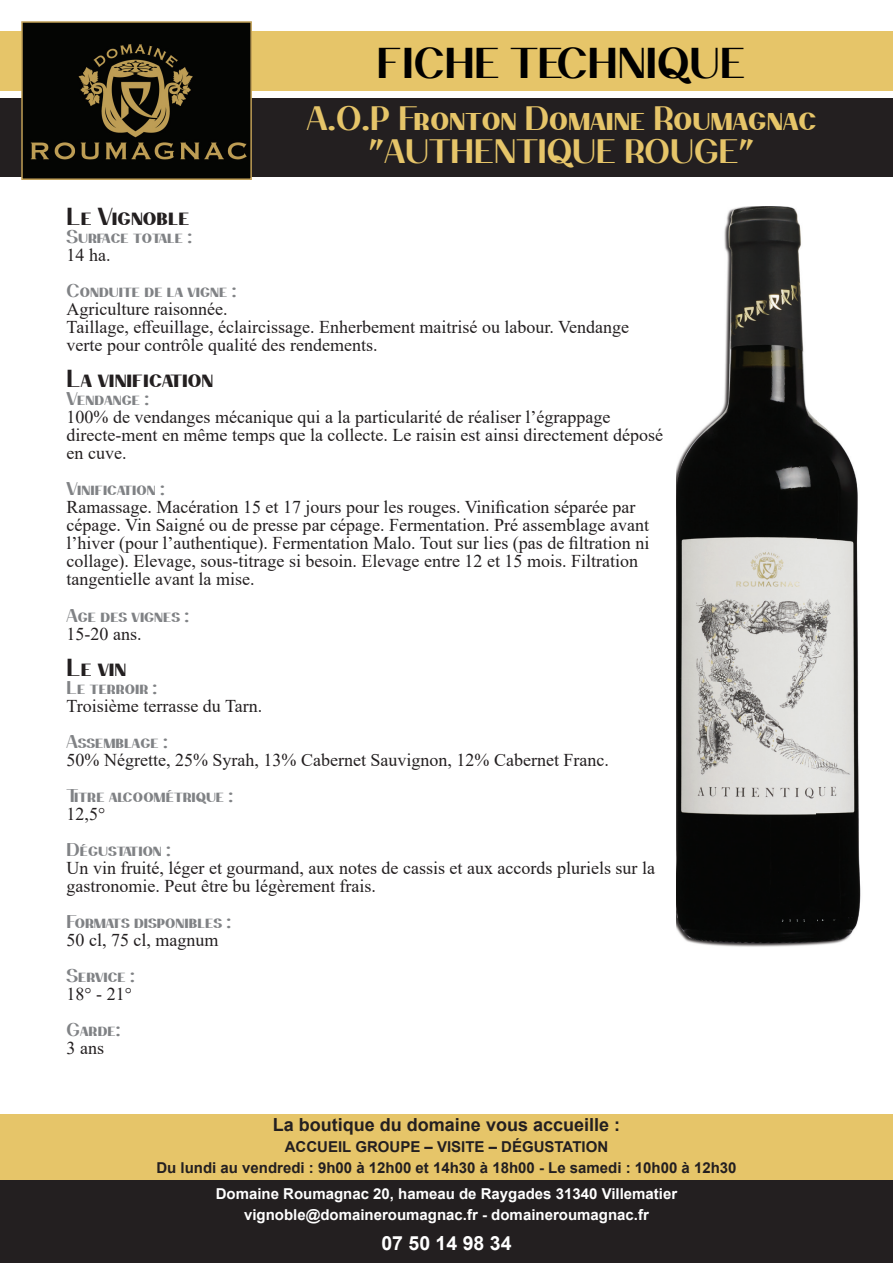
<style>
.page{position:relative;width:893px;height:1263px;background:#fff}
.page>*{position:absolute;margin:0;border:0;box-sizing:border-box;transform-origin:0 0}
.t1{font:42px "Passion Sans P Dbk Bold Small Caps";color:#000}
.t2{font:33px/33px "Passion Sans P Dbk Bold Small Caps";color:#e6c569;text-align:center}
.t3{font:24px "Passion Sans P Dbk Bold Small Caps";color:#231f20}
.t4{font:700 19.5px "Arial";color:#fff}
.t5{font:18px/18px "Times New Roman";color:#231f20}
.t6{font:18px "Passion Sans P Dbk Bold Small Caps";color:#808285}
.t7{font:700 18px "Arial";color:#231f20}
.t8{font:700 15px/21px "Arial";color:#fff;text-align:center}
.t9{font:700 15px/21px "Arial";color:#231f20;text-align:center}
</style>
<div class="page">
<div style="left:0;top:1179px;width:893px;height:84px;background:#231f20"></div>
<div style="left:0;top:1114px;width:893px;height:66px;background:#e6c569"></div>
<div style="left:0;top:31px;width:893px;height:60px;background:#e6c569"></div>
<img style="left:676px;top:206px;width:185px;height:741px">
<div style="left:0;top:98px;width:893px;height:78px;background:#231f20"></div>
<svg style="left:21px;top:21px;width:232px;height:159px;background:#262112"></svg>
<h1 class="t1" style="left:377px;top:38px;width:370px">FICHE TECHNIQUE</h1>
<h2 class="t2" style="left:307px;top:102px;width:511px">A.O.P Fronton Domaine Roumagnac "AUTHENTIQUE ROUGE"</h2>
<h3 class="t3" style="left:67px;top:202px;width:124px">Le Vignoble</h3>
<p class="t6" style="left:67px;top:226px;width:127px">Surface totale :</p>
<p class="t5" style="left:67px;top:246px;width:45px">14 ha.</p>
<p class="t6" style="left:67px;top:280px;width:171px">Conduite de la vigne :</p>
<p class="t5" style="left:67px;top:300px;width:564px">Agriculture raisonnée.<br>Taillage, effeuillage, éclaircissage. Enherbement maitrisé ou labour. Vendange verte pour contrôle qualité des rendements.</p>
<h3 class="t3" style="left:67px;top:364px;width:148px">La vinification</h3>
<p class="t6" style="left:67px;top:388px;width:84px">Vendange :</p>
<p class="t5" style="left:67px;top:408px;width:598px">100% de vendanges mécanique qui a la particularité de réaliser l’égrappage directe-ment en même temps que la collecte. Le raisin est ainsi directement déposé en cuve.</p>
<p class="t6" style="left:67px;top:478px;width:100px">Vinification :</p>
<p class="t5" style="left:67px;top:498px;width:584px">Ramassage. Macération 15 et 17 jours pour les rouges. Vinification séparée par cépage. Vin Saigné ou de presse par cépage. Fermentation. Pré assemblage avant l’hiver (pour l’authentique). Fermentation Malo. Tout sur lies (pas de filtration ni collage). Elevage, sous-titrage si besoin. Elevage entre 12 et 15 mois. Filtration tangentielle avant la mise.</p>
<p class="t6" style="left:67px;top:604px;width:124px">Age des vignes :</p>
<p class="t5" style="left:67px;top:624px;width:76px">15-20 ans.</p>
<h3 class="t3" style="left:67px;top:652px;width:61px">Le vin</h3>
<p class="t6" style="left:67px;top:676px;width:92px">Le terroir :</p>
<p class="t5" style="left:67px;top:696px;width:197px">Troisième terrasse du Tarn.</p>
<p class="t6" style="left:67px;top:730px;width:103px">Assemblage :</p>
<p class="t5" style="left:67px;top:750px;width:544px">50% Négrette, 25% Syrah, 13% Cabernet Sauvignon, 12% Cabernet Franc.</p>
<p class="t6" style="left:67px;top:784px;width:168px">Titre alcoométrique :</p>
<p class="t5" style="left:67px;top:804px;width:40px">12,5°</p>
<p class="t6" style="left:67px;top:838px;width:106px">Dégustation :</p>
<p class="t5" style="left:67px;top:858px;width:590px">Un vin fruité, léger et gourmand, aux notes de cassis et aux accords pluriels sur la gastronomie. Peut être bu légèrement frais.</p>
<p class="t6" style="left:67px;top:910px;width:166px">Formats disponibles :</p>
<p class="t5" style="left:67px;top:930px;width:153px">50 cl, 75 cl, magnum</p>
<p class="t6" style="left:67px;top:964px;width:70px">Service :</p>
<p class="t5" style="left:67px;top:984px;width:67px">18° - 21°</p>
<p class="t6" style="left:67px;top:1018px;width:55px">Garde:</p>
<p class="t5" style="left:67px;top:1038px;width:39px">3 ans</p>
<p class="t7" style="left:273px;top:1112px;width:349px">La boutique du domaine vous accueille :</p>
<p class="t9" style="left:156px;top:1136px;width:582px">ACCUEIL GROUPE – VISITE – DÉGUSTATION<br>Du lundi au vendredi : 9h00 à 12h00 et 14h30 à 18h00 - Le samedi : 10h00 à 12h30</p>
<p class="t8" style="left:216px;top:1183px;width:463px">Domaine Roumagnac 20, hameau de Raygades 31340 Villematier vignoble@domaineroumagnac.fr - domaineroumagnac.fr</p>
<p class="t4" style="left:381px;top:1229px;width:132px">07 50 14 98 34</p>
</div>
